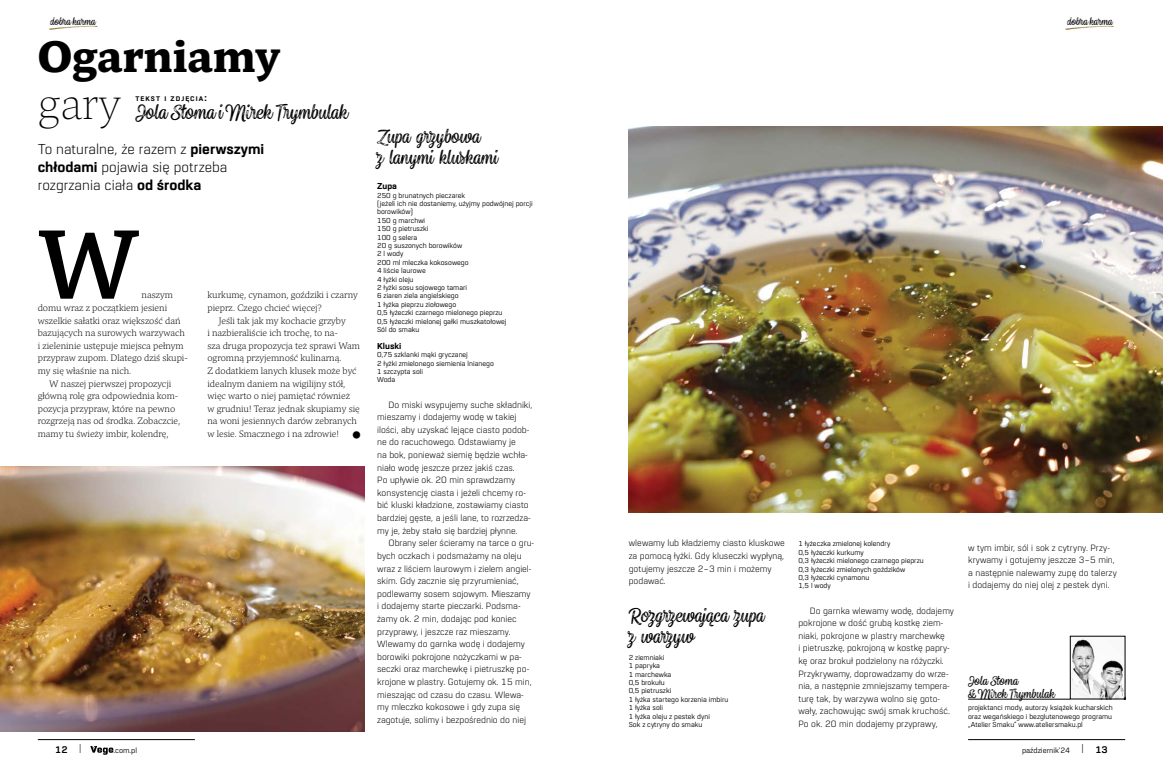
<style>
.page{position:relative;width:1163px;height:780px;background:#fff}
.page>*{position:absolute;margin:0;border:0;box-sizing:border-box;transform-origin:0 0}
.t1{font:600 100px "Mundo Serif";color:#000}
.t2{font:700 45px "Mundo Serif";color:#000}
.t3{font:200 45px "Mundo Serif";color:#000}
.t4{font:26px "Goodwater Print Brush";letter-spacing:-.005em;color:#000}
.t5{font:25px/21px "Goodwater Print Brush";letter-spacing:-.005em;color:#000}
.t6{font:700 24px "URW Dock";color:#000}
.t7{font:16px/12.6px "Goodwater Print Brush";color:#000}
.t8{font:300 15px/18px "URW Dock";color:#000}
.t9{font:13.5px "Goodwater Print Brush";color:#000}
.t10{font:700 10px "URW Dock";color:#000}
.t11{font:300 9.5px/12.6px "URW Dock";color:#000}
.t12{font:300 9.5px/12.6px "Mundo Serif";letter-spacing:-.005em;color:#000}
.t13{font:800 9px "URW Dock";color:#000}
.t14{font:8px "URW Dock";color:#000}
.t15{font:7.5px/8.4px "URW Dock";color:#000}
.t16{font:800 7px "URW Dock";letter-spacing:.145em;color:#000}
.s1{font-family:"Northwell Swash";font-size:24.3px;color:#967c3b}
.s2{font-size:10px}
.s3{font-weight:800}
.s4{font-weight:300}
.s5{font-weight:700;font-size:10px}
</style>
<div class="page">
<img style="left:0;top:466px;width:364px;height:265px">
<hr style="left:967px;top:699px;width:157px;height:1px;background:#000">
<img style="left:1071px;top:639px;width:51px;height:58px">
<img style="left:628px;top:126px;width:534px;height:386px">
<hr style="left:967px;top:739px;width:157px;height:1px;background:#000">
<hr style="left:38px;top:739px;width:157px;height:1px;background:#000">
<svg style="left:90px;top:746px;width:23px;height:8px"></svg>
<h3 class="t9" style="left:47px;top:14px;width:53px"><span class="s1">i</span>dobra karma</h3>
<h3 class="t9" style="left:1063px;top:14px;width:53px"><span class="s1">i</span>dobra karma</h3>
<h2 class="t2" style="left:38px;top:24px;width:244px">Ogarniamy</h2>
<h2 class="t3" style="left:38px;top:74px;width:85px">gary</h2>
<p class="t16" style="left:135px;top:94px;width:73px">TEKST I ZDJĘCIA<span class="s2">:</span></p>
<h3 class="t4" style="left:135px;top:98px;width:214px">Jola Słoma iMirek Trymbulak</h3>
<h3 class="t8" style="left:38px;top:139px;width:228px">To naturalne, że razem z <span class="s3">pierwszymi chłodami</span> pojawia się potrzeba rozgrzania ciała <span class="s3">od środka</span></h3>
<h1 class="t1" style="left:38px;top:195px;width:103px">W</h1>
<p class="t12" style="left:142px;top:288px;width:33px">naszym</p>
<p class="t12" style="left:38px;top:301px;width:131px">domu wraz z początkiem jesieni</p>
<p class="t12" style="left:38px;top:314px;width:144px">wszelkie sałatki oraz większość dań</p>
<p class="t12" style="left:38px;top:326px;width:149px">bazujących na surowych warzywach</p>
<p class="t12" style="left:38px;top:339px;width:147px">i zieleninie ustępuje miejsca pełnym</p>
<p class="t12" style="left:38px;top:351px;width:152px">przypraw zupom. Dlatego dziś skupi-</p>
<p class="t12" style="left:38px;top:364px;width:95px">my się właśnie na nich.</p>
<p class="t12" style="left:49px;top:377px;width:123px">W naszej pierwszej propozycji</p>
<p class="t12" style="left:38px;top:389px;width:142px">główną rolę gra odpowiednia kom-</p>
<p class="t12" style="left:38px;top:402px;width:139px">pozycja przypraw, które na pewno</p>
<p class="t12" style="left:38px;top:414px;width:144px">rozgrzeją nas od środka. Zobaczcie,</p>
<p class="t12" style="left:38px;top:427px;width:132px">mamy tu świeży imbir, kolendrę,</p>
<p class="t12" style="left:207px;top:288px;width:152px">kurkumę, cynamon, goździki i czarny pieprz. Czego chcieć więcej?</p>
<p class="t12" style="left:207px;top:314px;width:154px;text-indent:11px">Jeśli tak jak my kochacie grzyby<br>i nazbieraliście ich trochę, to na-<br>sza druga propozycja też sprawi Wam ogromną przyjemność kulinarną.<br>Z dodatkiem lanych klusek może być idealnym daniem na wigilijny stół, więc warto o niej pamiętać również<br>w grudniu! Teraz jednak skupiamy się na woni jesiennych darów zebranych w lesie. Smacznego i na zdrowie!</p>
<h3 class="t6" style="left:349px;top:419px;width:17px">•</h3>
<h3 class="t5" style="left:377px;top:126px;width:123px">Zupa grzybowa<br>z lanymi kluskami</h3>
<p class="t13" style="left:377px;top:180px;width:21px">Zupa</p>
<p class="t15" style="left:377px;top:190px;width:157px">250 g brunatnych pieczarek<br>(jeżeli ich nie dostaniemy, użyjmy podwójnej porcji borowików)<br>150 g marchwi<br>150 g pietruszki<br>100 g selera<br>20 g suszonych borowików<br>2 l wody<br>200 ml mleczka kokosowego<br>4 liście laurowe<br>4 łyżki oleju<br>2 łyżki sosu sojowego tamari<br>6 ziaren ziela angielskiego<br>1 łyżka pieprzu ziołowego<br>0,5 łyżeczki czarnego mielonego pieprzu<br>0,5 łyżeczki mielonej gałki muszkatołowej<br>Sól do smaku</p>
<p class="t13" style="left:377px;top:340px;width:26px">Kluski</p>
<p class="t15" style="left:377px;top:350px;width:118px">0,75 szklanki mąki gryczanej<br>2 łyżki zmielonego siemienia lnianego<br>1 szczypta soli<br>Woda</p>
<p class="t11" style="left:377px;top:398px;width:157px;text-indent:11px">Do miski wsypujemy suche składniki, mieszamy i dodajemy wodę w takiej ilości, aby uzyskać lejące ciasto podob&shy;ne do racuchowego. Odstawiamy je<br>na bok, ponieważ siemię będzie wchła&shy;niało wodę jeszcze przez jakiś czas.<br>Po upływie ok. 20 min sprawdzamy konsystencję ciasta i jeżeli chcemy ro&shy;bić kluski kładzione, zostawiamy ciasto bardziej gęste, a jeśli lane, to rozrzedza&shy;my je, żeby stało się bardziej płynne.</p>
<p class="t11" style="left:377px;top:536px;width:158px;text-indent:11px">Obrany seler ścieramy na tarce o gru&shy;bych oczkach i podsmażamy na oleju wraz z liściem laurowym i zielem angiel&shy;skim. Gdy zacznie się przyrumieniać, podlewamy sosem sojowym. Mieszamy i dodajemy starte pieczarki. Podsma&shy;żamy ok. 2 min, dodając pod koniec przyprawy, i jeszcze raz mieszamy.<br>Wlewamy do garnka wodę i dodajemy borowiki pokrojone nożyczkami w pa&shy;seczki oraz marchewkę i pietruszkę po&shy;krojone w plastry. Gotujemy ok. 15 min, mieszając od czasu do czasu. Wlewa&shy;my mleczko kokosowe i gdy zupa się zagotuje, solimy i bezpośrednio do niej</p>
<p class="t11" style="left:628px;top:536px;width:158px">wlewamy lub kładziemy ciasto kluskowe za pomocą łyżki. Gdy kluseczki wypłyną, gotujemy jeszcze 2–3 min i możemy podawać.</p>
<h3 class="t5" style="left:628px;top:605px;width:137px">Rozgrzewająca zupa z warzyw</h3>
<p class="t15" style="left:628px;top:652px;width:101px">2 ziemniaki<br>1 papryka<br>1 marchewka<br>0,5 brokułu<br>0,5 pietruszki<br>1 łyżka startego korzenia imbiru<br>1 łyżka soli<br>1 łyżka oleju z pestek dyni<br>Sok z cytryny do smaku</p>
<p class="t15" style="left:798px;top:539px;width:127px">1 łyżeczka zmielonej kolendry<br>0,5 łyżeczki kurkumy<br>0,3 łyżeczki mielonego czarnego pieprzu<br>0,3 łyżeczki zmielonych goździków<br>0,3 łyżeczki cynamonu<br>1,5 l wody</p>
<p class="t11" style="left:798px;top:603px;width:157px;text-indent:11px">Do garnka wlewamy wodę, dodajemy pokrojone w dość grubą kostkę ziem&shy;niaki, pokrojone w plastry marchewkę<br>i pietruszkę, pokrojoną w kostkę papry&shy;kę oraz brokuł podzielony na różyczki.<br>Przykrywamy, doprowadzamy do wrze&shy;nia, a następnie zmniejszamy tempera&shy;turę tak, by warzywa wolno się goto&shy;wały, zachowując swój smak kruchość.<br>Po ok. 20 min dodajemy przyprawy,</p>
<p class="t11" style="left:967px;top:540px;width:150px">w tym imbir, sól i sok z cytryny. Przy&shy;krywamy i gotujemy jeszcze 3–5 min, a następnie nalewamy zupę do talerzy i dodajemy do niej olej z pestek dyni.</p>
<h3 class="t7" style="left:967px;top:674px;width:89px">Jola Słoma<br>&amp; Mirek Trymbulak</h3>
<p class="t15" style="left:967px;top:703px;width:146px;text-align:justify">projektanci mody, autorzy książek kucharskich oraz wegańskiego i bezglutenowego programu „Atelier Smaku” www.ateliersmaku.pl</p>
<p class="t10" style="left:55px;top:742px;width:29px">12 <span class="s4">|</span></p>
<p class="t14" style="left:113px;top:744px;width:25px">.com.pl</p>
<p class="t14" style="left:1021px;top:744px;width:87px">październik'24 <sup>|</sup> <span class="s5">13</span></p>
</div>
